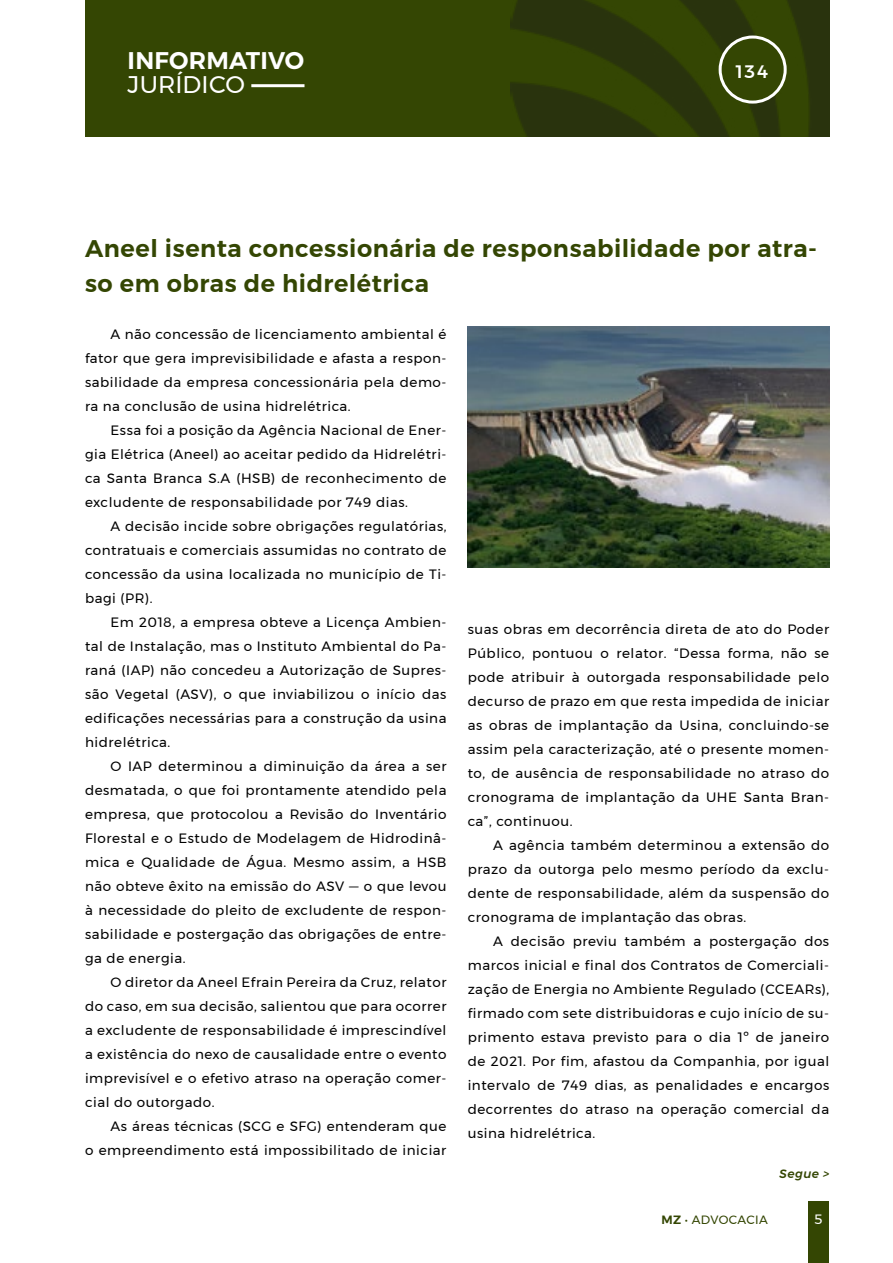
<style>
.page{position:relative;width:893px;height:1263px;background:#fff}
.page>*{position:absolute;margin:0;border:0;box-sizing:border-box;transform-origin:0 0}
.t1{font:600 24px/34.5px "Montserrat";letter-spacing:.025em;color:#344603}
.t2{font:600 24px "Montserrat";letter-spacing:.01em;color:#fff}
.t3{font:24px "Montserrat";letter-spacing:.005em;color:#fff}
.t4{font:500 18px "Montserrat";color:#fff}
.t5{font:13.5px/24px "Montserrat";letter-spacing:.04em;color:#000;text-align:justify}
.t6{font:13.5px "Montserrat";color:#fff}
.t7{font:12px "Montserrat";letter-spacing:.025em;color:#344603}
.t8{font:italic 500 12px "Montserrat";letter-spacing:.04em;color:#344603}
.s1{font-weight:600}
</style>
<div class="page">
<div style="left:85px;top:0;width:744px;height:136px;background:#344603"></div>
<img style="left:510px;top:0;width:319px;height:136px">
<div style="left:808px;top:1201px;width:21px;height:62px;background:#344603"></div>
<div style="left:720px;top:37px;width:65px;height:65px;background:#344603;border-radius:50%"></div>
<div style="left:719px;top:36px;width:68px;height:68px;border:3px solid #fff;border-radius:50%"></div>
<hr style="left:251px;top:84px;width:53px;height:3px;background:#fff">
<img style="left:468px;top:326px;width:361px;height:241px">
<h1 class="t2" style="left:128px;top:42px;width:178px">INFORMATIVO</h1>
<h1 class="t3" style="left:128px;top:67px;width:119px">JURÍDICO</h1>
<h2 class="t4" style="left:736px;top:58px;width:34px">134</h2>
<h1 class="t1" style="left:85px;top:231px;width:733px">Aneel isenta concessionária de responsabilidade por atra&shy;so em obras de hidrelétrica</h1>
<p class="t5" style="left:85px;top:322px;width:363px;text-indent:26px">A não concessão de licenciamento ambiental é fator que gera imprevisibilidade e afasta a respon&shy;sabilidade da empresa concessionária pela demo&shy;ra na conclusão de usina hidrelétrica.</p>
<p class="t5" style="left:85px;top:418px;width:363px;text-indent:26px">Essa foi a posição da Agência Nacional de Ener&shy;gia Elétrica (Aneel) ao aceitar pedido da Hidrelétri&shy;ca Santa Branca S.A (HSB) de reconhecimento de excludente de responsabilidade por 749 dias.</p>
<p class="t5" style="left:85px;top:514px;width:363px;text-indent:26px">A decisão incide sobre obrigações regulatórias, contratuais e comerciais assumidas no contrato de concessão da usina localizada no município de Ti&shy;bagi (PR).</p>
<p class="t5" style="left:85px;top:610px;width:363px;text-indent:26px">Em 2018, a empresa obteve a Licença Ambien&shy;tal de Instalação, mas o Instituto Ambiental do Pa&shy;raná (IAP) não concedeu a Autorização de Supres&shy;são Vegetal (ASV), o que inviabilizou o início das edificações necessárias para a construção da usina hidrelétrica.</p>
<p class="t5" style="left:85px;top:754px;width:363px;text-indent:26px">O IAP determinou a diminuição da área a ser desmatada, o que foi prontamente atendido pela empresa, que protocolou a Revisão do Inventário Florestal e o Estudo de Modelagem de Hidrodinâ&shy;mica e Qualidade de Água. Mesmo assim, a HSB não obteve êxito na emissão do ASV — o que levou à necessidade do pleito de excludente de respon&shy;sabilidade e postergação das obrigações de entre&shy;ga de energia.</p>
<p class="t5" style="left:85px;top:970px;width:363px;text-indent:26px">O diretor da Aneel Efrain Pereira da Cruz, relator do caso, em sua decisão, salientou que para ocorrer a excludente de responsabilidade é imprescindível a existência do nexo de causalidade entre o evento imprevisível e o efetivo atraso na operação comer&shy;cial do outorgado.</p>
<p class="t5" style="left:85px;top:1114px;width:363px;text-align:right">As áreas técnicas (SCG e SFG) entenderam que<br>o empreendimento está impossibilitado de iniciar</p>
<p class="t5" style="left:468px;top:617px;width:363px">suas obras em decorrência direta de ato do Poder Público, pontuou o relator. “Dessa forma, não se pode atribuir à outorgada responsabilidade pelo decurso de prazo em que resta impedida de iniciar as obras de implantação da Usina, concluindo-se assim pela caracterização, até o presente momen&shy;to, de ausência de responsabilidade no atraso do cronograma de implantação da UHE Santa Bran&shy;ca”, continuou.</p>
<p class="t5" style="left:468px;top:833px;width:363px;text-indent:26px">A agência também determinou a extensão do prazo da outorga pelo mesmo período da exclu&shy;dente de responsabilidade, além da suspensão do cronograma de implantação das obras.</p>
<p class="t5" style="left:468px;top:929px;width:363px;text-indent:26px">A decisão previu também a postergação dos marcos inicial e final dos Contratos de Comerciali&shy;zação de Energia no Ambiente Regulado (CCEARs), firmado com sete distribuidoras e cujo início de su&shy;primento estava previsto para o dia 1º de janeiro de 2021. Por fim, afastou da Companhia, por igual intervalo de 749 dias, as penalidades e encargos decorrentes do atraso na operação comercial da usina hidrelétrica.</p>
<p class="t8" style="left:780px;top:1164px;width:51px">Segue &gt;</p>
<p class="t7" style="left:661px;top:1210px;width:108px"><span class="s1">MZ</span> • ADVOCACIA</p>
<p class="t6" style="left:814px;top:1208px;width:10px">5</p>
</div>
